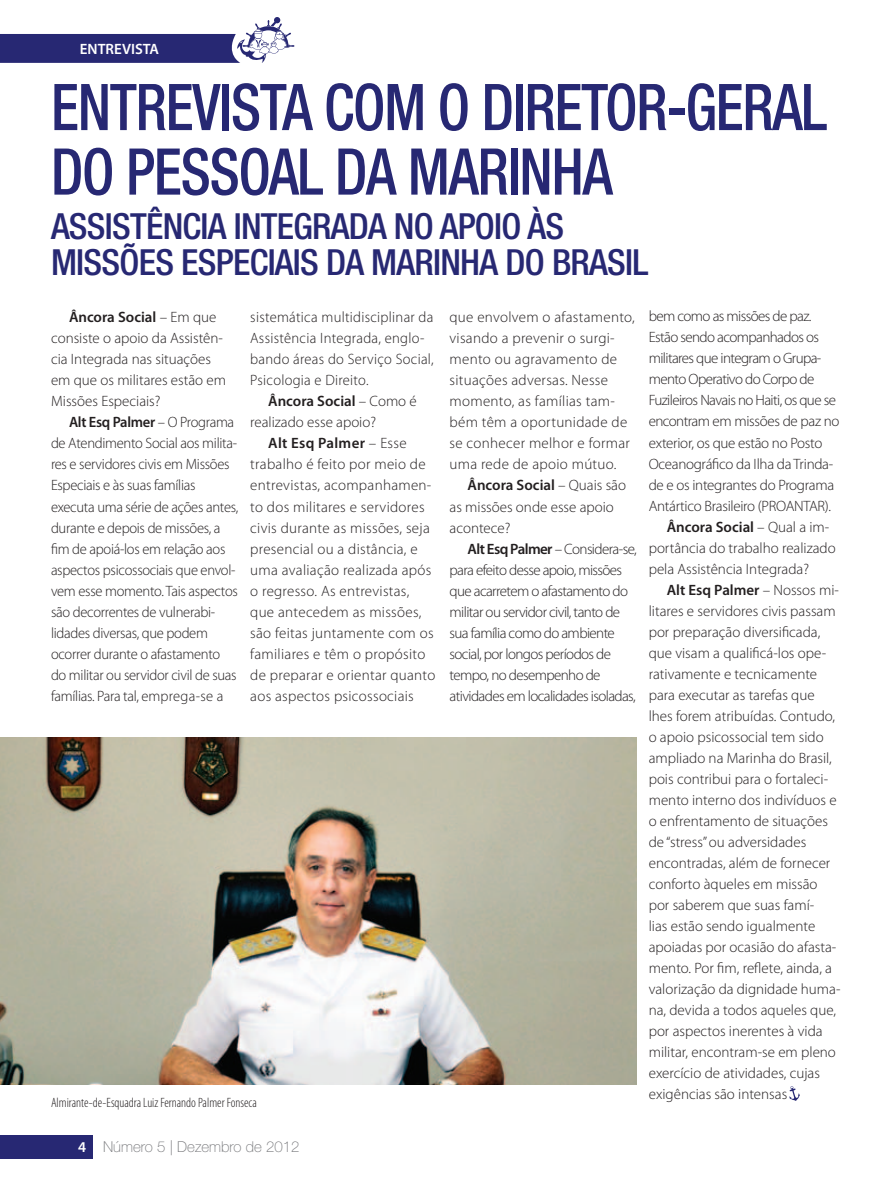
<style>
.page{position:relative;width:893px;height:1191px;background:#fff}
.page>*{position:absolute;margin:0;border:0;box-sizing:border-box;transform-origin:0 0}
.t1{font:500 condensed 64.5px/64.5px "Helvetica Neue LT Std";letter-spacing:-.02em;color:#272873;scale:.9 1}
.t2{font:500 condensed 36px/36px "Helvetica Neue LT Std";letter-spacing:-.02em;color:#272873}
.t3{font:300 15px/21px "Myriad Pro";color:#231f20}
.t4{font:300 15px/21px "Myriad Pro";letter-spacing:.02em;color:#231f20}
.t5{font:300 15px/21px "Myriad Pro";letter-spacing:-.02em;color:#231f20}
.t6{font:300 15px/21px "Myriad Pro";letter-spacing:-.04em;color:#231f20}
.t7{font:600 15px "Myriad Pro";color:#231f20}
.t8{font:100 15px "Helvetica Neue LT Std";color:#717275}
.t9{font:600 15px "Myriad Pro";color:#fff}
.t10{font:300 condensed 13.5px "Myriad Pro";color:#231f20}
.s1{font-weight:600}
.s2{font-weight:300}
</style>
<div class="page">
<div style="left:0;top:1134px;width:93px;height:24px;background:#272873"></div>
<svg style="left:0;top:17px;width:294px;height:46px"></svg>
<img style="left:0;top:737px;width:637px;height:347px">
<svg style="left:789px;top:1086px;width:11px;height:15px"></svg>
<p class="t9" style="left:80px;top:39px;width:81px">ENTREVISTA</p>
<h1 class="t1" style="left:51px;top:74px;width:864px">ENTREVISTA COM O DIRETOR-GERAL<br>DO PESSOAL DA MARINHA</h1>
<h2 class="t2" style="left:51px;top:208px;width:599px">ASSISTÊNCIA INTEGRADA NO APOIO ÀS<br>MISSÕES ESPECIAIS DA MARINHA DO BRASIL</h2>
<p class="t3" style="left:51px;top:307px;width:177px;text-indent:18px"><span class="s1">Âncora Social</span> – Em que consiste o apoio da Assistên&shy;cia Integrada nas situações em que os militares estão em<br>Missões Especiais?</p>
<p class="t5" style="left:51px;top:412px;width:189px;text-indent:18px"><span class="s1">Alt Esq Palmer</span> – O Programa de Atendimento Social aos milita&shy;res e servidores civis em Missões<br>Especiais e às suas famílias executa uma série de ações antes, durante e depois de missões, a fim de apoiá-los em relação aos aspectos psicossociais que envol&shy;vem esse momento. Tais aspectos são decorrentes de vulnerabi&shy;lidades diversas, que podem ocorrer durante o afastamento do militar ou servidor civil de suas famílias. Para tal, emprega-se a</p>
<p class="t6" style="left:649px;top:306px;width:164px">bem como as missões de paz.</p>
<p class="t6" style="left:649px;top:327px;width:172px">Estão sendo acompanhados os</p>
<p class="t6" style="left:649px;top:348px;width:174px">militares que integram o Grupa-</p>
<p class="t6" style="left:649px;top:369px;width:167px">mento Operativo do Corpo de</p>
<p class="t6" style="left:649px;top:390px;width:189px">Fuzileiros Navais no Haiti, os que se</p>
<p class="t5" style="left:649px;top:411px;width:192px">encontram em missões de paz no</p>
<p class="t5" style="left:649px;top:432px;width:175px">exterior, os que estão no Posto</p>
<p class="t5" style="left:649px;top:453px;width:186px">Oceanográfico da Ilha da Trinda-</p>
<p class="t5" style="left:649px;top:474px;width:187px">de e os integrantes do Programa</p>
<p class="t5" style="left:649px;top:495px;width:184px">Antártico Brasileiro (PROANTAR).</p>
<p class="t7" style="left:667px;top:517px;width:164px">Âncora Social <span class="s2">– Qual a im-</span></p>
<p class="t3" style="left:649px;top:537px;width:189px">portância do trabalho realizado</p>
<p class="t3" style="left:649px;top:558px;width:162px">pela Assistência Integrada?</p>
<p class="t7" style="left:667px;top:580px;width:174px">Alt Esq Palmer <span class="s2">– Nossos mi-</span></p>
<p class="t3" style="left:649px;top:600px;width:188px">litares e servidores civis passam</p>
<p class="t3" style="left:649px;top:621px;width:173px">por preparação diversificada,</p>
<p class="t3" style="left:649px;top:642px;width:179px">que visam a qualificá-los ope-</p>
<p class="t3" style="left:649px;top:663px;width:170px">rativamente e tecnicamente</p>
<p class="t3" style="left:649px;top:684px;width:167px">para executar as tarefas que</p>
<p class="t3" style="left:649px;top:705px;width:188px">lhes forem atribuídas. Contudo,</p>
<p class="t3" style="left:649px;top:726px;width:176px">o apoio psicossocial tem sido</p>
<p class="t3" style="left:649px;top:747px;width:185px">ampliado na Marinha do Brasil,</p>
<p class="t3" style="left:649px;top:768px;width:181px">pois contribui para o fortaleci-</p>
<p class="t3" style="left:649px;top:789px;width:189px">mento interno dos indivíduos e</p>
<p class="t3" style="left:649px;top:810px;width:181px">o enfrentamento de situações</p>
<p class="t3" style="left:649px;top:831px;width:159px">de “stress” ou adversidades</p>
<p class="t3" style="left:649px;top:852px;width:183px">encontradas, além de fornecer</p>
<p class="t3" style="left:649px;top:873px;width:170px">conforto àqueles em missão</p>
<p class="t3" style="left:649px;top:894px;width:167px">por saberem que suas famí-</p>
<p class="t3" style="left:649px;top:915px;width:168px">lias estão sendo igualmente</p>
<p class="t3" style="left:649px;top:936px;width:189px">apoiadas por ocasião do afasta-</p>
<p class="t3" style="left:649px;top:957px;width:185px">mento. Por fim, reflete, ainda, a</p>
<p class="t3" style="left:649px;top:978px;width:193px">valorização da dignidade huma-</p>
<p class="t3" style="left:649px;top:999px;width:189px">na, devida a todos aqueles que,</p>
<p class="t3" style="left:649px;top:1020px;width:175px">por aspectos inerentes à vida</p>
<p class="t3" style="left:649px;top:1041px;width:189px">militar, encontram-se em pleno</p>
<p class="t3" style="left:649px;top:1062px;width:173px">exercício de atividades, cujas</p>
<p class="t3" style="left:649px;top:1083px;width:140px">exigências são intensas</p>
<p class="t4" style="left:450px;top:307px;width:187px">que envolvem o afastamento, visando a prevenir o surgi&shy;mento ou agravamento de situações adversas. Nesse momento, as famílias tam&shy;bém têm a oportunidade de se conhecer melhor e formar uma rede de apoio mútuo.</p>
<p class="t3" style="left:450px;top:475px;width:178px;text-indent:18px"><span class="s1">Âncora Social</span> – Quais são as missões onde esse apoio acontece?</p>
<p class="t6" style="left:450px;top:538px;width:189px;text-indent:18px"><span class="s1">Alt Esq Palmer</span> – Considera-se, para efeito desse apoio, missões que acarretem o afastamento do militar ou servidor civil, tanto de sua família como do ambiente social, por longos períodos de tempo, no desempenho de atividades em localidades isoladas,</p>
<p class="t4" style="left:250px;top:307px;width:185px">sistemática multidisciplinar da<br>Assistência Integrada, englo&shy;bando áreas do Serviço Social,<br>Psicologia e Direito.</p>
<p class="t3" style="left:250px;top:391px;width:168px;text-indent:18px"><span class="s1">Âncora Social</span> – Como é realizado esse apoio?</p>
<p class="t4" style="left:250px;top:433px;width:187px;text-indent:18px"><span class="s1">Alt Esq Palmer</span> – Esse trabalho é feito por meio de entrevistas, acompanhamen&shy;to dos militares e servidores civis durante as missões, seja presencial ou a distância, e uma avaliação realizada após o regresso. As entrevistas, que antecedem as missões, são feitas juntamente com os familiares e têm o propósito de preparar e orientar quanto aos aspectos psicossociais</p>
<p class="t10" style="left:51px;top:1095px;width:207px">Almirante-de-Esquadra Luiz Fernando Palmer Fonseca</p>
<p class="t9" style="left:78px;top:1137px;width:10px">4</p>
<p class="t8" style="left:103px;top:1138px;width:198px">Número 5 | Dezembro de 2012</p>
</div>
